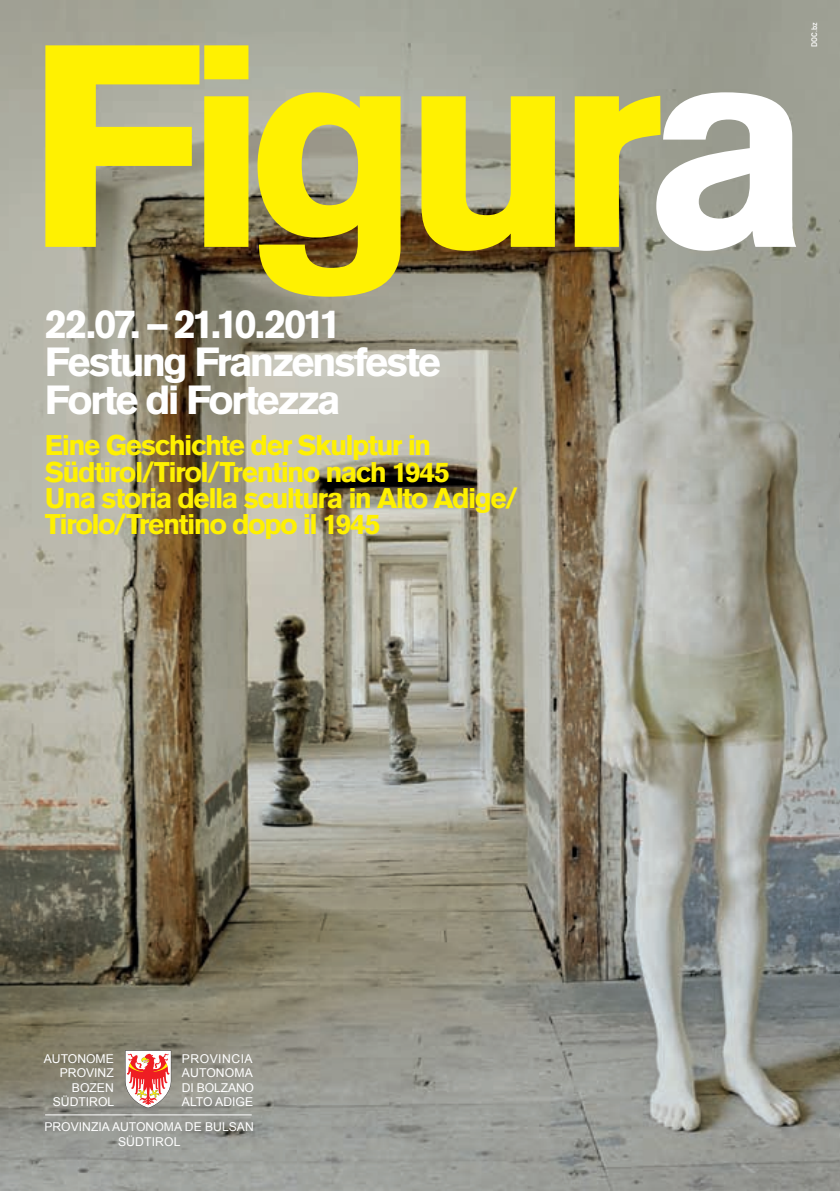
<style>
.page{position:relative;width:840px;height:1191px;background:#fff}
.page>*{position:absolute;margin:0;border:0;box-sizing:border-box;transform-origin:0 0}
.t1{font:900 40px/38px "Akzidenz Grotesk";letter-spacing:-.065em;color:#fff}
.t2{font:900 28px/26px "Akzidenz Grotesk";letter-spacing:-.055em;color:#fff101}
.t3{font:12.2px/14.6px "Arial";color:#fff;text-align:center}
.t4{font:8px "DIN Mittelschrift Alternate";color:#fff}
</style>
<div class="page">
<img style="left:0;top:0;width:839px;height:1191px">
<svg style="left:660px;top:92px;width:135px;height:159px"></svg>
<svg style="left:45px;top:45px;width:615px;height:252px;background:#c1b945"></svg>
<svg style="left:125px;top:1050px;width:46px;height:58px"></svg>
<hr style="left:45px;top:1114px;width:206px;height:1px;background:#fff">
<h1 class="t1" style="left:45px;top:304px;width:398px">22.07. – 21.10.2011<br>Festung Franzensfeste<br>Forte di Fortezza</h1>
<p class="t2" style="left:45px;top:432px;width:474px">Eine Geschichte der Skulptur in Südtirol/Tirol/Trentino nach 1945<br>Una storia della scultura in Alto Adige/ Tirolo/Trentino dopo il 1945</p>
<p class="t3" style="left:44px;top:1051px;width:72px;text-align:right">AUTONOME<br>PROVINZ<br>BOZEN<br>SÜDTIROL</p>
<p class="t3" style="left:182px;top:1051px;width:74px;text-align:justify">PROVINCIA AUTONOMA DI BOLZANO ALTO ADIGE</p>
<p class="t3" style="left:44px;top:1119px;width:211px">PROVINZIA AUTONOMA DE BULSAN<br>SÜDTIROL</p>
<p class="t4" style="left:809px;top:47px;width:25px;rotate:-90deg">DOC.bz</p>
</div>
